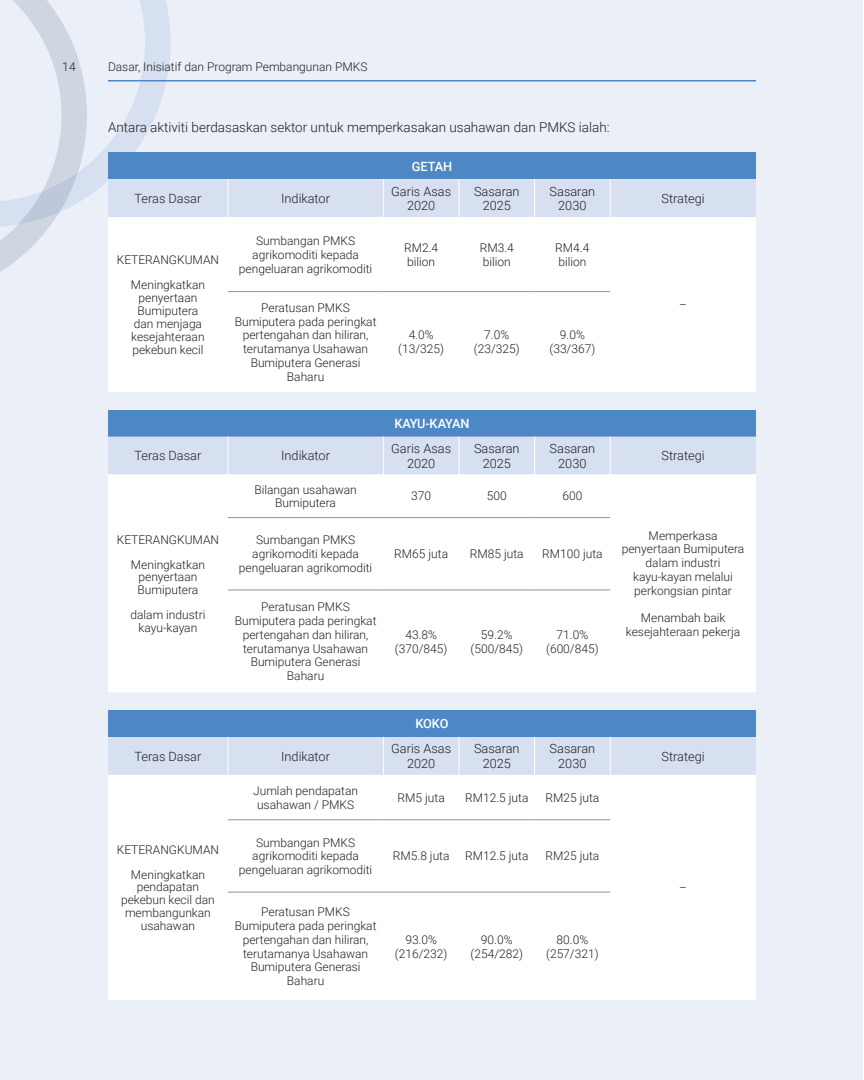
<style>
.page{position:relative;width:864px;height:1080px;background:#fff}
.page>*{position:absolute;margin:0;border:0;box-sizing:border-box;transform-origin:0 0}
.t1{font:300 13.5px "Roboto";color:#231f20}
.List_Paragraph{font:300 12.75px/14.7px "Roboto";color:#231f20;text-align:center}
.List_Paragraph-2{font:500 12.75px "Roboto";letter-spacing:-.045em;color:#fff}
.List_Paragraph-3{font:500 12.75px "Roboto";letter-spacing:-.01em;color:#fff}
.List_Paragraph-4{font:300 12px/13.8px "Roboto";color:#231f20;text-align:center}
</style>
<div class="page">
<div style="left:0;top:0;width:862px;height:1080px;background:#eaeff8"></div>
<svg style="left:91px;top:0;width:84px;height:194px"></svg>
<svg style="left:0;top:0;width:91px;height:272px"></svg>
<hr style="left:108px;top:80px;width:648px;height:1px;background:#4d87c6">
<div style="left:108px;top:152px;width:648px;height:27px;background:#4d87c6"></div>
<div style="left:108px;top:179px;width:648px;height:38px;background:#d6e0f1"></div>
<div style="left:108px;top:217px;width:648px;height:175px;background:#fff"></div>
<hr style="left:228px;top:291px;width:155px;height:1px;background:#939598">
<hr style="left:383px;top:291px;width:76px;height:1px;background:#939598">
<hr style="left:459px;top:291px;width:76px;height:1px;background:#939598">
<hr style="left:535px;top:291px;width:75px;height:1px;background:#939598">
<hr style="left:228px;top:179px;width:1px;height:38px;background:#fff">
<hr style="left:383px;top:179px;width:1px;height:38px;background:#fff">
<hr style="left:459px;top:179px;width:1px;height:38px;background:#fff">
<hr style="left:534px;top:179px;width:1px;height:38px;background:#fff">
<hr style="left:610px;top:179px;width:1px;height:38px;background:#fff">
<div style="left:108px;top:410px;width:648px;height:27px;background:#4d87c6"></div>
<div style="left:108px;top:437px;width:648px;height:37px;background:#d6e0f1"></div>
<div style="left:108px;top:474px;width:648px;height:219px;background:#fff"></div>
<hr style="left:228px;top:517px;width:155px;height:1px;background:#939598">
<hr style="left:383px;top:517px;width:76px;height:1px;background:#939598">
<hr style="left:459px;top:517px;width:76px;height:1px;background:#939598">
<hr style="left:535px;top:517px;width:75px;height:1px;background:#939598">
<hr style="left:228px;top:437px;width:1px;height:37px;background:#fff">
<hr style="left:383px;top:437px;width:1px;height:37px;background:#fff">
<hr style="left:459px;top:437px;width:1px;height:37px;background:#fff">
<hr style="left:534px;top:437px;width:1px;height:37px;background:#fff">
<hr style="left:610px;top:437px;width:1px;height:37px;background:#fff">
<hr style="left:228px;top:590px;width:155px;height:1px;background:#939598">
<hr style="left:383px;top:590px;width:76px;height:1px;background:#939598">
<hr style="left:459px;top:590px;width:76px;height:1px;background:#939598">
<hr style="left:535px;top:590px;width:75px;height:1px;background:#939598">
<div style="left:108px;top:710px;width:648px;height:27px;background:#4d87c6"></div>
<div style="left:108px;top:737px;width:648px;height:37px;background:#d6e0f1"></div>
<div style="left:108px;top:775px;width:648px;height:225px;background:#fff"></div>
<hr style="left:228px;top:820px;width:155px;height:1px;background:#939598">
<hr style="left:383px;top:820px;width:76px;height:1px;background:#939598">
<hr style="left:459px;top:820px;width:76px;height:1px;background:#939598">
<hr style="left:535px;top:820px;width:75px;height:1px;background:#939598">
<hr style="left:228px;top:737px;width:1px;height:38px;background:#fff">
<hr style="left:383px;top:737px;width:1px;height:38px;background:#fff">
<hr style="left:459px;top:737px;width:1px;height:38px;background:#fff">
<hr style="left:534px;top:737px;width:1px;height:38px;background:#fff">
<hr style="left:610px;top:737px;width:1px;height:38px;background:#fff">
<hr style="left:228px;top:892px;width:155px;height:1px;background:#939598">
<hr style="left:383px;top:892px;width:76px;height:1px;background:#939598">
<hr style="left:459px;top:892px;width:76px;height:1px;background:#939598">
<hr style="left:535px;top:892px;width:75px;height:1px;background:#939598">
<p class="List_Paragraph-4" style="left:62px;top:60px;width:15px">14</p>
<p class="List_Paragraph-4" style="left:108px;top:60px;width:261px">Dasar, Inisiatif dan Program Pembangunan PMKS</p>
<p class="t1" style="left:108px;top:117px;width:503px">Antara aktiviti berdasaskan sektor untuk memperkasakan usahawan dan PMKS ialah:</p>
<p class="List_Paragraph-3" style="left:412px;top:157px;width:42px">GETAH</p>
<p class="List_Paragraph" style="left:135px;top:191px;width:68px">Teras Dasar</p>
<p class="List_Paragraph" style="left:281px;top:191px;width:50px">Indikator</p>
<p class="List_Paragraph" style="left:391px;top:183px;width:61px">Garis Asas<br>2020</p>
<p class="List_Paragraph" style="left:474px;top:183px;width:47px">Sasaran<br>2025</p>
<p class="List_Paragraph" style="left:550px;top:183px;width:47px">Sasaran<br>2030</p>
<p class="List_Paragraph" style="left:662px;top:191px;width:45px">Strategi</p>
<p class="List_Paragraph-4" style="left:117px;top:253px;width:104px">KETERANGKUMAN</p>
<p class="List_Paragraph-4" style="left:131px;top:278px;width:76px;line-height:12.9px">Meningkatkan penyertaan<br>Bumiputera dan menjaga kesejahteraan pekebun kecil</p>
<p class="List_Paragraph-4" style="left:239px;top:233px;width:135px">Sumbangan PMKS agrikomoditi kepada pengeluaran agrikomoditi</p>
<p class="List_Paragraph-4" style="left:404px;top:240px;width:36px;text-align:left">RM2.4 bilion</p>
<p class="List_Paragraph-4" style="left:480px;top:240px;width:36px;text-align:left">RM3.4 bilion</p>
<p class="List_Paragraph-4" style="left:555px;top:240px;width:36px;text-align:left">RM4.4 bilion</p>
<p class="List_Paragraph-4" style="left:261px;top:300px;width:90px">Peratusan PMKS</p>
<p class="List_Paragraph-4" style="left:679px;top:297px;width:9px">–</p>
<p class="List_Paragraph-4" style="left:235px;top:314px;width:143px">Bumiputera pada peringkat pertengahan dan hiliran, terutamanya Usahawan<br>Bumiputera Generasi<br>Baharu</p>
<p class="List_Paragraph-4" style="left:409px;top:328px;width:27px">4.0%</p>
<p class="List_Paragraph-4" style="left:398px;top:342px;width:47px">(13/325)</p>
<p class="List_Paragraph-4" style="left:484px;top:328px;width:27px">7.0%</p>
<p class="List_Paragraph-4" style="left:474px;top:342px;width:47px">(23/325)</p>
<p class="List_Paragraph-4" style="left:560px;top:328px;width:27px">9.0%</p>
<p class="List_Paragraph-4" style="left:550px;top:342px;width:47px">(33/367)</p>
<p class="List_Paragraph-2" style="left:394px;top:414px;width:77px">KAYU-KAYAN</p>
<p class="List_Paragraph" style="left:135px;top:448px;width:68px">Teras Dasar</p>
<p class="List_Paragraph" style="left:281px;top:448px;width:50px">Indikator</p>
<p class="List_Paragraph" style="left:391px;top:441px;width:61px">Garis Asas<br>2020</p>
<p class="List_Paragraph" style="left:474px;top:441px;width:47px">Sasaran<br>2025</p>
<p class="List_Paragraph" style="left:550px;top:441px;width:47px">Sasaran<br>2030</p>
<p class="List_Paragraph" style="left:662px;top:448px;width:45px">Strategi</p>
<p class="List_Paragraph-4" style="left:117px;top:532px;width:104px">KETERANGKUMAN</p>
<p class="List_Paragraph-4" style="left:131px;top:557px;width:76px;line-height:12.9px">Meningkatkan penyertaan<br>Bumiputera</p>
<p class="List_Paragraph-4" style="left:130px;top:608px;width:76px;line-height:12.9px">dalam industri kayu-kayan</p>
<p class="List_Paragraph-4" style="left:254px;top:482px;width:104px">Bilangan usahawan<br>Bumiputera</p>
<p class="List_Paragraph-4" style="left:411px;top:489px;width:21px">370</p>
<p class="List_Paragraph-4" style="left:487px;top:489px;width:21px">500</p>
<p class="List_Paragraph-4" style="left:562px;top:489px;width:21px">600</p>
<p class="List_Paragraph-4" style="left:239px;top:533px;width:135px">Sumbangan PMKS agrikomoditi kepada pengeluaran agrikomoditi</p>
<p class="List_Paragraph-4" style="left:235px;top:600px;width:143px">Peratusan PMKS<br>Bumiputera pada peringkat pertengahan dan hiliran, terutamanya Usahawan<br>Bumiputera Generasi<br>Baharu</p>
<p class="List_Paragraph-4" style="left:394px;top:547px;width:55px">RM65 juta</p>
<p class="List_Paragraph-4" style="left:470px;top:547px;width:55px">RM85 juta</p>
<p class="List_Paragraph-4" style="left:542px;top:547px;width:62px">RM100 juta</p>
<p class="List_Paragraph-4" style="left:395px;top:627px;width:54px">43.8% (370/845)</p>
<p class="List_Paragraph-4" style="left:471px;top:627px;width:54px">59.2% (500/845)</p>
<p class="List_Paragraph-4" style="left:546px;top:627px;width:54px">71.0% (600/845)</p>
<p class="List_Paragraph-3" style="left:415px;top:715px;width:35px">KOKO</p>
<p class="List_Paragraph-4" style="left:622px;top:528px;width:124px">Memperkasa penyertaan Bumiputera dalam industri kayu-kayan melalui perkongsian pintar</p>
<p class="List_Paragraph-4" style="left:626px;top:611px;width:116px">Menambah baik kesejahteraan pekerja</p>
<p class="List_Paragraph" style="left:135px;top:748px;width:68px">Teras Dasar</p>
<p class="List_Paragraph" style="left:281px;top:748px;width:50px">Indikator</p>
<p class="List_Paragraph" style="left:391px;top:741px;width:61px">Garis Asas<br>2020</p>
<p class="List_Paragraph" style="left:474px;top:741px;width:47px">Sasaran<br>2025</p>
<p class="List_Paragraph" style="left:550px;top:741px;width:47px">Sasaran<br>2030</p>
<p class="List_Paragraph" style="left:662px;top:748px;width:45px">Strategi</p>
<p class="List_Paragraph-4" style="left:117px;top:842px;width:104px">KETERANGKUMAN</p>
<p class="List_Paragraph-4" style="left:121px;top:867px;width:95px;line-height:12.9px">Meningkatkan pendapatan pekebun kecil dan membangunkan usahawan</p>
<p class="List_Paragraph-4" style="left:253px;top:783px;width:106px">Jumlah pendapatan usahawan / PMKS</p>
<p class="List_Paragraph-4" style="left:398px;top:790px;width:49px">RM5 juta</p>
<p class="List_Paragraph-4" style="left:465px;top:790px;width:65px">RM12.5 juta</p>
<p class="List_Paragraph-4" style="left:545px;top:790px;width:55px">RM25 juta</p>
<p class="List_Paragraph-4" style="left:239px;top:835px;width:135px">Sumbangan PMKS agrikomoditi kepada pengeluaran agrikomoditi</p>
<p class="List_Paragraph-4" style="left:235px;top:905px;width:143px">Peratusan PMKS<br>Bumiputera pada peringkat pertengahan dan hiliran, terutamanya Usahawan<br>Bumiputera Generasi<br>Baharu</p>
<p class="List_Paragraph-4" style="left:393px;top:849px;width:58px">RM5.8 juta</p>
<p class="List_Paragraph-4" style="left:465px;top:849px;width:65px">RM12.5 juta</p>
<p class="List_Paragraph-4" style="left:545px;top:849px;width:55px">RM25 juta</p>
<p class="List_Paragraph-4" style="left:395px;top:932px;width:54px">93.0% (216/232)</p>
<p class="List_Paragraph-4" style="left:471px;top:932px;width:54px">90.0% (254/282)</p>
<p class="List_Paragraph-4" style="left:546px;top:932px;width:54px">80.0% (257/321)</p>
<p class="List_Paragraph-4" style="left:679px;top:880px;width:9px">–</p>
</div>
